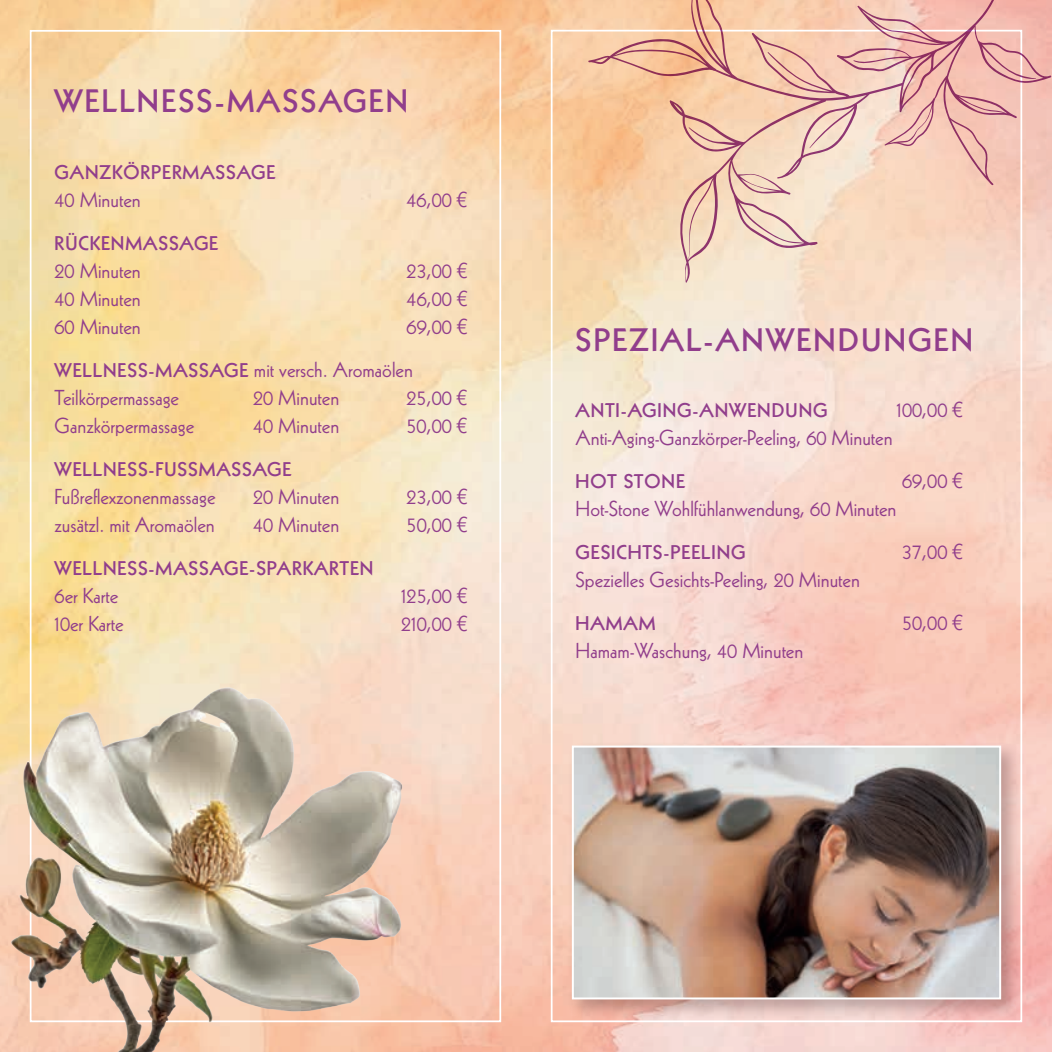
<style>
.page{position:relative;width:1052px;height:1052px;background:#fff}
.page>*{position:absolute;margin:0;border:0;box-sizing:border-box;transform-origin:0 0}
.t1{font:800 31.5px "Kabel LT Std";letter-spacing:.075em;color:#913e8c}
.t2{font:21px/42.9px "Kabel LT Std";color:#913e8c}
.t3{font:800 19.25px "Kabel LT Std";letter-spacing:.05em;color:#913e8c}
.s1{font-weight:800;font-size:19.25px}
</style>
<div class="page">
<img style="left:10px;top:652px;width:405px;height:400px">
<div style="left:567px;top:741px;width:455px;height:279px;background:#3c2021;opacity:.3"></div>
<img style="left:575px;top:748px;width:423px;height:248px">
<div style="left:572px;top:745px;width:429px;height:254px;border:2px solid #fff"></div>
<svg style="left:588px;top:0;width:463px;height:283px;background:#f0c7b1"></svg>
<h1 class="t1" style="left:55px;top:83px;width:355px">WELLNESS-MASSAGEN</h1>
<p class="t3" style="left:55px;top:161px;width:222px">GANZKÖRPERMASSAGE</p>
<p class="t2" style="left:55px;top:178px;width:88px">40 Minuten</p>
<p class="t2" style="left:406px;top:178px;width:62px">46,00 €</p>
<p class="t3" style="left:55px;top:232px;width:165px">RÜCKENMASSAGE</p>
<p class="t2" style="left:55px;top:249px;width:88px">20 Minuten</p>
<p class="t2" style="left:406px;top:249px;width:62px">23,00 €</p>
<p class="t2" style="left:55px;top:277px;width:88px">40 Minuten</p>
<p class="t2" style="left:406px;top:277px;width:62px">46,00 €</p>
<p class="t2" style="left:55px;top:305px;width:88px">60 Minuten</p>
<p class="t2" style="left:55px;top:305px;width:414px;text-indent:352px">69,00 €<br><span class="s1">WELLNESS-MASSAGE</span> mit versch. Aromaölen</p>
<p class="t2" style="left:55px;top:376px;width:126px">Teilkörpermassage</p>
<p class="t2" style="left:253px;top:376px;width:88px">20 Minuten</p>
<p class="t2" style="left:406px;top:376px;width:62px">25,00 €</p>
<p class="t2" style="left:55px;top:404px;width:141px">Ganzkörpermassage</p>
<p class="t2" style="left:253px;top:404px;width:88px">40 Minuten</p>
<p class="t2" style="left:406px;top:404px;width:62px">50,00 €</p>
<p class="t3" style="left:55px;top:458px;width:238px">WELLNESS-FUSSMASSAGE</p>
<p class="t2" style="left:55px;top:475px;width:162px">Fußreflexzonenmassage</p>
<p class="t2" style="left:253px;top:475px;width:88px">20 Minuten</p>
<p class="t2" style="left:406px;top:475px;width:62px">23,00 €</p>
<p class="t2" style="left:55px;top:503px;width:162px">zusätzl. mit Aromaölen</p>
<p class="t2" style="left:253px;top:503px;width:88px">40 Minuten</p>
<p class="t2" style="left:406px;top:503px;width:62px">50,00 €</p>
<p class="t3" style="left:55px;top:557px;width:320px">WELLNESS-MASSAGE-SPARKARTEN</p>
<p class="t2" style="left:55px;top:574px;width:65px">6er Karte</p>
<p class="t2" style="left:401px;top:574px;width:67px">125,00 €</p>
<p class="t2" style="left:55px;top:602px;width:71px">10er Karte</p>
<p class="t2" style="left:401px;top:602px;width:67px">210,00 €</p>
<h1 class="t1" style="left:575px;top:321px;width:399px">SPEZIAL-ANWENDUNGEN</h1>
<p class="t3" style="left:575px;top:399px;width:253px">ANTI-AGING-ANWENDUNG</p>
<p class="t2" style="left:896px;top:389px;width:67px">100,00 €</p>
<p class="t2" style="left:575px;top:417px;width:319px">Anti-Aging-Ganzkörper-Peeling, 60 Minuten</p>
<p class="t3" style="left:575px;top:470px;width:111px">HOT STONE</p>
<p class="t2" style="left:902px;top:459px;width:62px">69,00 €</p>
<p class="t2" style="left:575px;top:487px;width:322px">Hot-Stone Wohlfühlanwendung, 60 Minuten</p>
<p class="t3" style="left:575px;top:541px;width:171px">GESICHTS-PEELING</p>
<p class="t2" style="left:902px;top:530px;width:62px">37,00 €</p>
<p class="t2" style="left:575px;top:558px;width:286px">Spezielles Gesichts-Peeling, 20 Minuten</p>
<p class="t3" style="left:575px;top:612px;width:81px">HAMAM</p>
<p class="t2" style="left:902px;top:601px;width:62px">50,00 €</p>
<p class="t2" style="left:575px;top:629px;width:229px">Hamam-Waschung, 40 Minuten</p>
</div>
